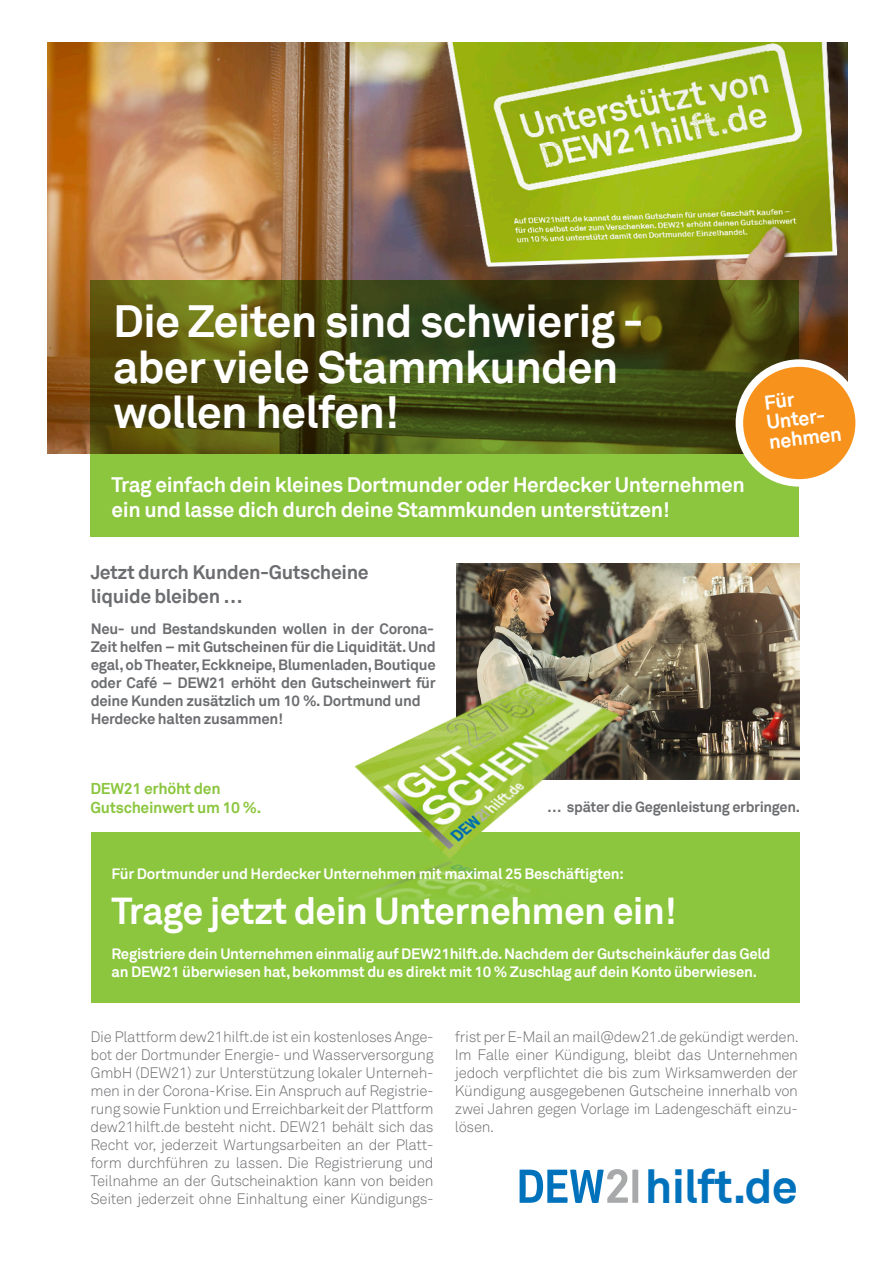
<style>
.page{position:relative;width:893px;height:1263px;background:#fff}
.page>*{position:absolute;margin:0;border:0;box-sizing:border-box;transform-origin:0 0}
.t1{font:700 46.95px "Akkurat";letter-spacing:-.02em;color:#0072bc}
.t2{font:700 45.15px/45.9px "Akkurat";letter-spacing:-.02em;color:#fff}
.t3{font:700 37.5px "Akkurat";letter-spacing:-.02em;color:#fff}
.t4{font:700 21px/25.2px "Akkurat";letter-spacing:-.02em;color:#fff}
.t5{font:700 19.95px/19.8px "Akkurat";color:#fff}
.t6{font:700 19.5px/23.4px "Akkurat";letter-spacing:-.02em;color:#6c6d70}
.t7{font:700 15.75px/18.8px "Akkurat";letter-spacing:-.02em;color:#8bc63e}
.t8{font:300 15px/18px "Akkurat Pro";letter-spacing:-.02em;color:#6c6d70;text-align:justify}
.t9{font:700 15px/18px "Akkurat";letter-spacing:-.02em;color:#6c6d70}
.t10{font:700 15px/18px "Akkurat";letter-spacing:-.02em;color:#fff}
.t11{font:700 14.7px "Akkurat";letter-spacing:-.02em;color:#6c6d70}
</style>
<div class="page">
<div style="left:91px;top:832px;width:708px;height:170px;background:#8bc63e"></div>
<img style="left:457px;top:563px;width:342px;height:217px">
<img style="left:354px;top:680px;width:301px;height:219px">
<img style="left:47px;top:43px;width:800px;height:411px">
<svg style="left:520px;top:1169px;width:118px;height:34px"></svg>
<svg style="left:91px;top:280px;width:708px;height:257px;background:#5c7320"></svg>
<div style="left:739px;top:363px;width:120px;height:120px;background:#f7931d;border-radius:50%"></div>
<div style="left:736px;top:359px;width:127px;height:128px;border:8px solid #fff;border-radius:50%"></div>
<h2 class="t2" style="left:113px;top:298px;width:532px">Die Zeiten sind schwierig - aber viele Stammkunden wollen helfen!</h2>
<h3 class="t4" style="left:112px;top:472px;width:635px">Trag einfach dein kleines Dortmunder oder Herdecker Unternehmen ein und lasse dich durch deine Stammkunden unterstützen!</h3>
<h3 class="t6" style="left:91px;top:561px;width:280px">Jetzt durch Kunden-Gutscheine liquide bleiben …</h3>
<p class="t9" style="left:91px;top:620px;width:347px">Neu- und Bestandskunden wollen in der Corona-Zeit helfen – mit Gutscheinen für die Liquidität. Und egal, ob Theater, Eckkneipe, Blumenladen, Boutique oder Café – DEW21 erhöht den Gutscheinwert für deine Kunden zusätzlich um 10 %. Dortmund und Herdecke halten zusammen!</p>
<h3 class="t5" style="left:763px;top:393px;width:75px;rotate:-7deg">Für<br>Unter&shy;nehmen</h3>
<p class="t7" style="left:91px;top:779px;width:172px">DEW21 erhöht den<br>Gutscheinwert um 10 %.</p>
<p class="t11" style="left:547px;top:797px;width:254px">… später die Gegenleistung erbringen.</p>
<p class="t10" style="left:112px;top:864px;width:514px">Für Dortmunder und Herdecker Unternehmen mit maximal 25 Beschäftigten:</p>
<h3 class="t3" style="left:112px;top:887px;width:567px">Trage jetzt dein Unternehmen ein!</h3>
<p class="t10" style="left:112px;top:944px;width:661px">Registriere dein Unternehmen einmalig auf DEW21hilft.de. Nachdem der Gutscheinkäufer das Geld an DEW21 überwiesen hat, bekommst du es direkt mit 10 % Zuschlag auf dein Konto überwiesen.</p>
<p class="t8" style="left:91px;top:1028px;width:345px">Die Plattform dew21hilft.de ist ein kostenloses Ange&shy;bot der Dortmunder Energie- und Wasserversorgung GmbH (DEW21) zur Unterstützung lokaler Unterneh&shy;men in der Corona-Krise. Ein Anspruch auf Registrie&shy;rung sowie Funktion und Erreichbarkeit der Plattform dew21hilft.de besteht nicht. DEW21 behält sich das Recht vor, jederzeit Wartungsarbeiten an der Platt&shy;form durchführen zu lassen. Die Registrierung und Teilnahme an der Gutscheinaktion kann von beiden Seiten jederzeit ohne Einhaltung einer Kündigungs-</p>
<p class="t8" style="left:455px;top:1028px;width:345px">frist per E-Mail an mail@dew21.de gekündigt werden.<br>Im Falle einer Kündigung, bleibt das Unternehmen jedoch verpflichtet die bis zum Wirksamwerden der Kündigung ausgegebenen Gutscheine innerhalb von zwei Jahren gegen Vorlage im Ladengeschäft einzu&shy;lösen.</p>
<h1 class="t1" style="left:645px;top:1157px;width:155px">hilft.de</h1>
</div>
